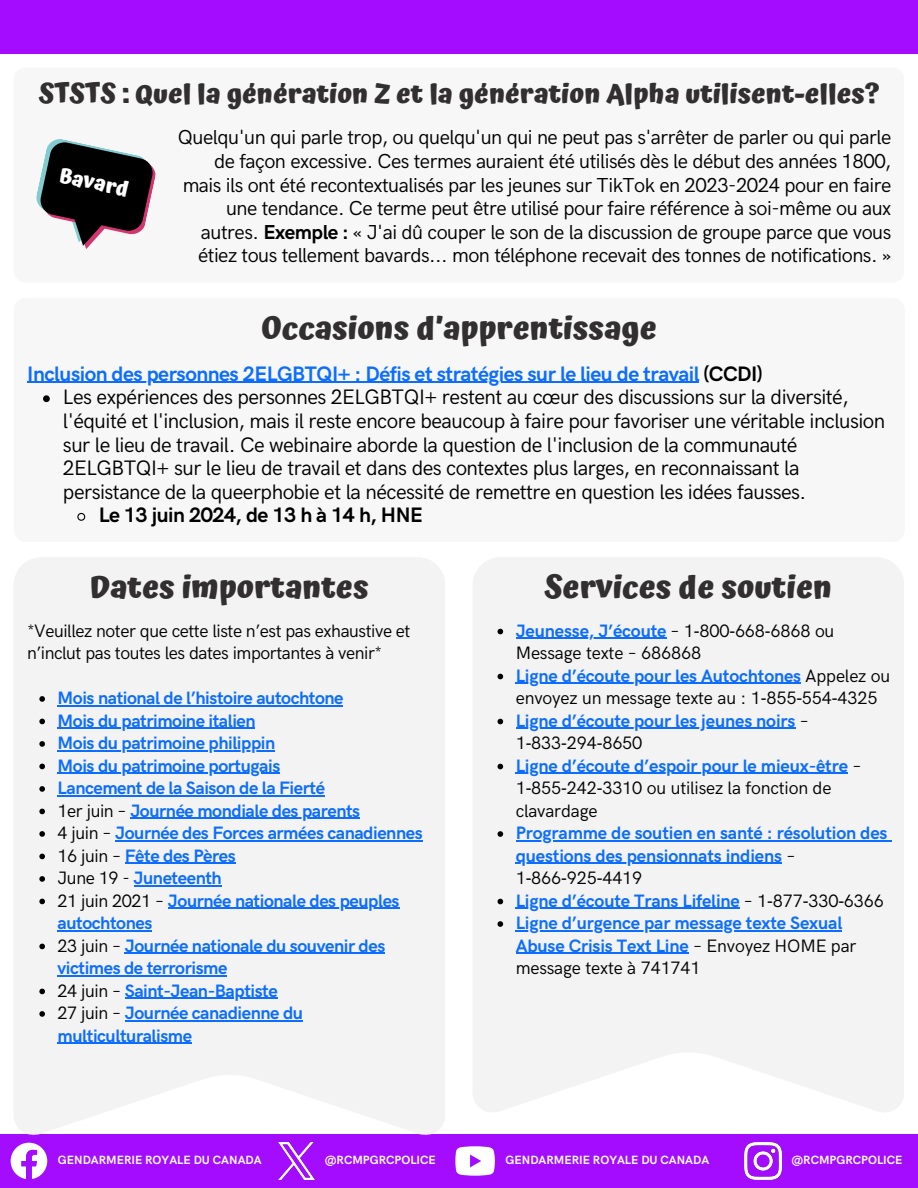
<style>
.page{position:relative;width:918px;height:1188px;background:#fff}
.page>*{position:absolute;margin:0;border:0;box-sizing:border-box;transform-origin:0 0}
.t1{font:700 31.5px "Atma";color:#312f30}
.t2{font:700 27px "Atma";color:#312f30}
.t3{font:21px/23.7px "HK Grotesk";letter-spacing:-.025em;color:#000}
.t4{font:700 21px "HK Grotesk";letter-spacing:-.025em;color:#0c6dff}
.t5{font:700 21px "HK Grotesk";letter-spacing:-.025em;color:#000}
.t6{font:700 21px "Atma";color:#fff}
.t7{font:20.25px/23.7px "HK Grotesk";letter-spacing:-.025em;color:#000;text-align:right}
.t8{font:700 18px/22.5px "HK Grotesk";letter-spacing:-.025em;color:#0c6dff}
.t9{font:18px/22.5px "HK Grotesk";letter-spacing:-.01em;color:#000}
.t10{font:700 12px "HK Grotesk";color:#fff}
.s1{font-weight:700}
.s2{color:#000}
.s3{font-weight:400;color:#000}
.s4{font-weight:700;color:#0c6dff}
.s5{font-family:"Noto Sans"}
.s6{font-family:"Noto Sans";font-weight:400;color:#000}
</style>
<div class="page">
<div style="left:0;top:0;width:918px;height:54px;background:#a30cff"></div>
<div style="left:0;top:1134px;width:918px;height:54px;background:#a30cff"></div>
<hr style="left:27px;top:382px;width:228px;height:1px;background:#0c6dff">
<svg style="left:255px;top:382px;width:12px;height:1px"></svg>
<hr style="left:267px;top:382px;width:432px;height:1px;background:#0c6dff">
<svg style="left:43px;top:395px;width:7px;height:7px"></svg>
<svg style="left:77px;top:512px;width:9px;height:9px"></svg>
<svg style="left:36px;top:139px;width:120px;height:110px"></svg>
<div style="left:14px;top:557px;width:431px;height:579px;background:#f3f3f3"></div>
<svg style="left:39px;top:696px;width:6px;height:6px"></svg>
<hr style="left:58px;top:705px;width:285px;height:1px;background:#0c6dff">
<svg style="left:39px;top:719px;width:6px;height:5px"></svg>
<hr style="left:58px;top:728px;width:197px;height:1px;background:#0c6dff">
<svg style="left:39px;top:741px;width:6px;height:6px"></svg>
<hr style="left:58px;top:750px;width:217px;height:1px;background:#0c6dff">
<svg style="left:39px;top:764px;width:6px;height:5px"></svg>
<hr style="left:58px;top:773px;width:222px;height:1px;background:#0c6dff">
<svg style="left:39px;top:786px;width:6px;height:6px"></svg>
<hr style="left:58px;top:795px;width:267px;height:1px;background:#0c6dff">
<svg style="left:39px;top:809px;width:6px;height:5px"></svg>
<hr style="left:130px;top:818px;width:230px;height:1px;background:#0c6dff">
<svg style="left:39px;top:831px;width:6px;height:6px"></svg>
<hr style="left:115px;top:840px;width:307px;height:1px;background:#0c6dff">
<svg style="left:39px;top:854px;width:6px;height:5px"></svg>
<hr style="left:125px;top:863px;width:110px;height:1px;background:#0c6dff">
<svg style="left:39px;top:876px;width:6px;height:6px"></svg>
<hr style="left:134px;top:885px;width:87px;height:1px;background:#0c6dff">
<svg style="left:39px;top:899px;width:6px;height:5px"></svg>
<hr style="left:168px;top:908px;width:231px;height:1px;background:#0c6dff">
<hr style="left:58px;top:930px;width:94px;height:1px;background:#0c6dff">
<svg style="left:39px;top:944px;width:6px;height:5px"></svg>
<hr style="left:125px;top:953px;width:260px;height:1px;background:#0c6dff">
<hr style="left:58px;top:975px;width:169px;height:1px;background:#0c6dff">
<svg style="left:39px;top:989px;width:6px;height:5px"></svg>
<hr style="left:125px;top:998px;width:152px;height:1px;background:#0c6dff">
<svg style="left:39px;top:1011px;width:6px;height:6px"></svg>
<hr style="left:125px;top:1020px;width:178px;height:1px;background:#0c6dff">
<hr style="left:58px;top:1043px;width:134px;height:1px;background:#0c6dff">
<svg style="left:11px;top:1143px;width:36px;height:36px"></svg>
<img style="left:278px;top:1143px;width:36px;height:37px">
<img style="left:744px;top:1143px;width:37px;height:37px">
<svg style="left:455px;top:1146px;width:40px;height:30px"></svg>
<div style="left:473px;top:557px;width:431px;height:555px;background:#f3f3f3"></div>
<svg style="left:498px;top:629px;width:5px;height:5px"></svg>
<hr style="left:516px;top:638px;width:150px;height:1px;background:#0c6dff">
<svg style="left:498px;top:674px;width:5px;height:5px"></svg>
<hr style="left:516px;top:683px;width:285px;height:1px;background:#0c6dff">
<svg style="left:498px;top:719px;width:5px;height:5px"></svg>
<hr style="left:516px;top:728px;width:279px;height:1px;background:#0c6dff">
<svg style="left:498px;top:764px;width:5px;height:5px"></svg>
<hr style="left:516px;top:773px;width:332px;height:1px;background:#0c6dff">
<svg style="left:498px;top:831px;width:5px;height:6px"></svg>
<hr style="left:516px;top:840px;width:371px;height:1px;background:#0c6dff">
<hr style="left:516px;top:863px;width:266px;height:1px;background:#0c6dff">
<svg style="left:498px;top:899px;width:5px;height:5px"></svg>
<hr style="left:516px;top:908px;width:224px;height:1px;background:#0c6dff">
<svg style="left:498px;top:921px;width:5px;height:6px"></svg>
<hr style="left:516px;top:930px;width:326px;height:1px;background:#0c6dff">
<hr style="left:516px;top:953px;width:173px;height:1px;background:#0c6dff">
<p class="t2" style="left:39px;top:78px;width:842px">STSTS : Quel la génération Z et la génération Alpha utilisent-elles?</p>
<h1 class="t6" style="left:62px;top:163px;width:73px;rotate:12deg">Bavard</h1>
<h3 class="t7" style="left:178px;top:126px;width:715px">Quelqu'un qui parle trop, ou quelqu'un qui ne peut pas s'arrêter de parler ou qui parle de façon excessive. Ces termes auraient été utilisés dès le début des années 1800, mais ils ont été recontextualisés par les jeunes sur TikTok en 2023-2024 pour en faire une tendance. Ce terme peut être utilisé pour faire référence à soi-même ou aux autres. <span class="s1">Exemple :</span> « J'ai dû couper le son de la discussion de groupe parce que vous étiez tous tellement bavards... mon téléphone recevait des tonnes de notifications. »</h3>
<h2 class="t1" style="left:262px;top:310px;width:397px">Occasions d’apprentissage</h2>
<p class="t4" style="left:27px;top:362px;width:737px">Inclusion des personnes 2ELGBTQI+ : Défis et stratégies sur le lieu de travail <span class="s2">(CCDI)</span></p>
<h3 class="t3" style="left:63px;top:386px;width:824px">Les expériences des personnes 2ELGBTQI+ restent au cœur des discussions sur la diversité, l'équité et l'inclusion, mais il reste encore beaucoup à faire pour favoriser une véritable inclusion</h3>
<h4 class="t3" style="left:63px;top:433px;width:736px">sur le lieu de travail. Ce webinaire aborde la question de l'inclusion de la communauté</h4>
<h4 class="t3" style="left:63px;top:457px;width:738px">2ELGBTQI+ sur le lieu de travail et dans des contextes plus larges, en reconnaissant la</h4>
<h4 class="t3" style="left:63px;top:481px;width:745px">persistance de la queerphobie et la nécessité de remettre en question les idées fausses.</h4>
<h4 class="t5" style="left:99px;top:504px;width:326px">Le 13 juin 2024, de 13 h à 14 h, HNE</h4>
<p class="t1" style="left:90px;top:569px;width:280px">Dates importantes</p>
<h1 class="t9" style="left:27px;top:620px;width:385px">*Veuillez noter que cette liste n’est pas exhaustive et n’inclut pas toutes les dates importantes à venir*</h1>
<h5 class="t8" style="left:58px;top:687px;width:288px">Mois national de l’histoire autochtone</h5>
<p class="t8" style="left:58px;top:710px;width:200px">Mois du patrimoine italien</p>
<p class="t8" style="left:58px;top:732px;width:219px">Mois du patrimoine philippin</p>
<p class="t8" style="left:58px;top:755px;width:224px">Mois du patrimoine portugais</p>
<p class="t8" style="left:58px;top:777px;width:269px">Lancement de la Saison de la Fierté</p>
<p class="t8" style="left:58px;top:800px;width:304px"><span class="s3">1er juin –</span> Journée mondiale des parents</p>
<p class="t8" style="left:58px;top:822px;width:367px"><span class="s3">4 juin –</span> Journée des Forces armées canadiennes</p>
<p class="t8" style="left:58px;top:845px;width:180px"><span class="s3">16 juin –</span> Fête des Pères</p>
<p class="t8" style="left:58px;top:867px;width:166px"><span class="s3">June 19 -</span> Juneteenth</p>
<p class="t8" style="left:58px;top:890px;width:344px"><span class="s3">21 juin 2021 –</span> Journée nationale des peuples</p>
<p class="t8" style="left:58px;top:912px;width:329px">autochtones<br><span class="s3">23 juin –</span> Journée nationale du souvenir des</p>
<p class="t8" style="left:58px;top:957px;width:222px">victimes de terrorisme<br><span class="s3">24 juin –</span> Saint-Jean-Baptiste</p>
<p class="t8" style="left:58px;top:1002px;width:247px"><span class="s3">27 juin –</span> Journée canadienne du</p>
<p class="t8" style="left:58px;top:1025px;width:136px">multiculturalisme</p>
<p class="t1" style="left:545px;top:569px;width:289px">Services de soutien</p>
<p class="t9" style="left:516px;top:620px;width:320px"><span class="s4">Jeunesse, J’écoute</span> – 1<span class="s5">‑</span>800<span class="s5">‑</span>668<span class="s5">‑</span>6868 ou<br>Message texte – 686868</p>
<p class="t9" style="left:516px;top:665px;width:376px"><span class="s4">Ligne d’écoute pour les Autochtones</span> Appelez ou envoyez un message texte au : 1<span class="s5">‑</span>855<span class="s5">‑</span>554<span class="s5">‑</span>4325</p>
<p class="t8" style="left:516px;top:710px;width:295px">Ligne d’écoute pour les jeunes noirs <span class="s3">–<br>1</span><span class="s6">‑</span><span class="s3">833</span><span class="s6">‑</span><span class="s3">294</span><span class="s6">‑</span><span class="s3">8650</span></p>
<p class="t9" style="left:516px;top:755px;width:347px"><span class="s4">Ligne d’écoute d’espoir pour le mieux-être</span> –<br>1<span class="s5">‑</span>855<span class="s5">‑</span>242<span class="s5">‑</span>3310 ou utilisez la fonction de clavardage</p>
<p class="t8" style="left:516px;top:822px;width:373px">Programme de soutien en santé : résolution des</p>
<p class="t8" style="left:516px;top:845px;width:370px">questions des pensionnats indiens <span class="s3">–<br>1</span><span class="s6">‑</span><span class="s3">866</span><span class="s6">‑</span><span class="s3">925</span><span class="s6">‑</span><span class="s3">4419<br></span>Ligne d’écoute Trans Lifeline <span class="s3">– 1</span><span class="s6">‑</span><span class="s3">877</span><span class="s6">‑</span><span class="s3">330</span><span class="s6">‑</span><span class="s3">6366</span></p>
<p class="t8" style="left:516px;top:912px;width:342px">Ligne d’urgence par message texte Sexual<br>Abuse Crisis Text Line <span class="s3">– Envoyez HOME par</span></p>
<p class="t9" style="left:516px;top:957px;width:186px">message texte à 741741</p>
<p class="t10" style="left:58px;top:1153px;width:205px">GENDARMERIE ROYALE DU CANADA</p>
<p class="t10" style="left:325px;top:1153px;width:113px">@RCMPGRCPOLICE</p>
<p class="t10" style="left:506px;top:1153px;width:205px">GENDARMERIE ROYALE DU CANADA</p>
<p class="t10" style="left:792px;top:1153px;width:113px">@RCMPGRCPOLICE</p>
</div>
